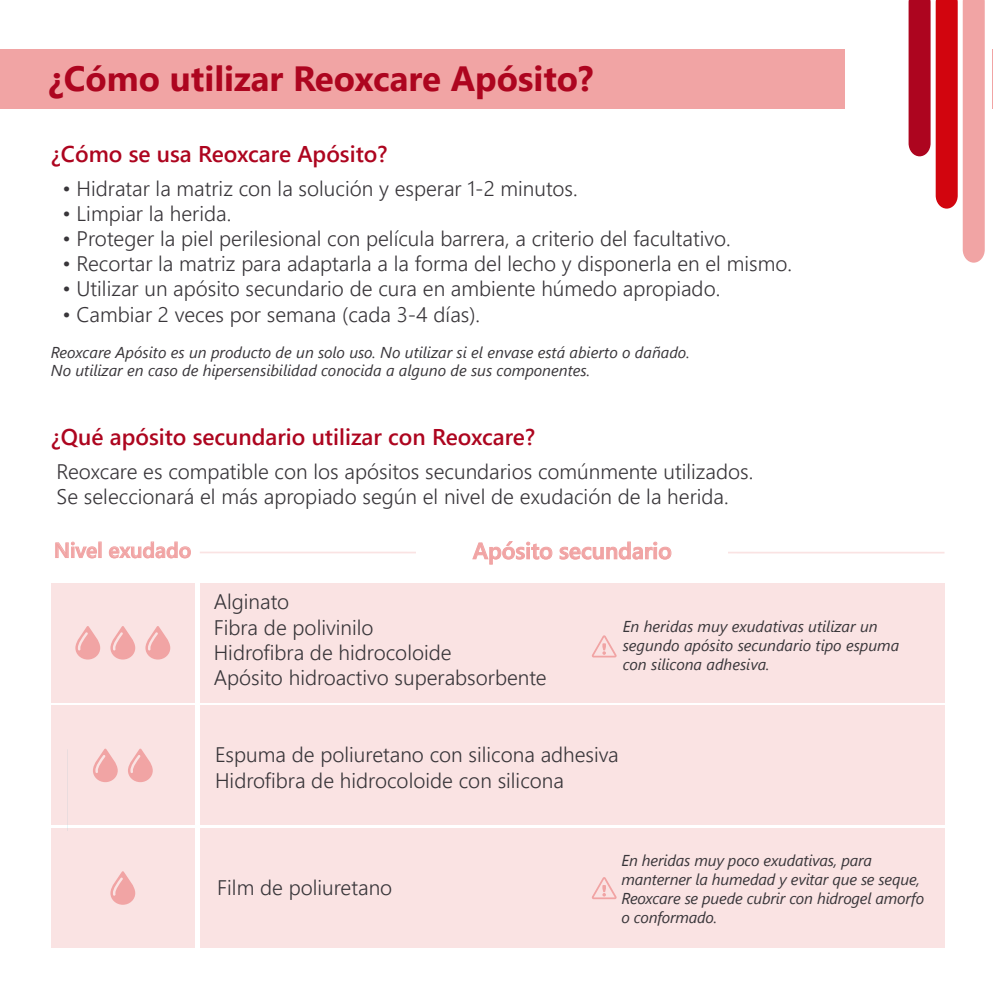
<style>
.page{position:relative;width:993px;height:993px;background:#fff}
.page>*{position:absolute;margin:0;border:0;box-sizing:border-box;transform-origin:0 0}
.t1{font:700 35px "Segoe UI";color:#ad051f}
.t2{font:600 22.75px "Segoe UI";color:#ad051f}
.t3{font:600 22.75px "Segoe UI";color:#f1a4a4}
.t4{font:300 21px/25.2px "Segoe UI";color:#39363a}
.t5{font:600 21px "Segoe UI";color:#f1a4a4}
.t6{font:italic 15.75px/18.9px "Segoe UI";color:#39363a}
</style>
<div class="page">
<svg style="left:908px;top:0;width:76px;height:262px"></svg>
<div style="left:0;top:50px;width:843px;height:59px;background:#f1a4a4"></div>
<hr style="left:200px;top:551px;width:744px;height:2px;background:#f1a4a4">
<div style="left:416px;top:533px;width:311px;height:36px;background:#fff"></div>
<div style="left:51px;top:828px;width:144px;height:119px;background:#fae3e3"></div>
<div style="left:200px;top:828px;width:744px;height:119px;background:#fae3e3"></div>
<div style="left:51px;top:705px;width:144px;height:119px;background:#fae3e3"></div>
<div style="left:200px;top:705px;width:744px;height:119px;background:#fae3e3"></div>
<div style="left:51px;top:583px;width:144px;height:119px;background:#fae3e3"></div>
<div style="left:200px;top:583px;width:744px;height:119px;background:#fae3e3"></div>
<svg style="left:110px;top:871px;width:25px;height:33px"></svg>
<svg style="left:93px;top:748px;width:25px;height:33px"></svg>
<svg style="left:128px;top:748px;width:25px;height:33px"></svg>
<svg style="left:75px;top:626px;width:25px;height:33px"></svg>
<svg style="left:145px;top:626px;width:25px;height:33px"></svg>
<svg style="left:110px;top:626px;width:25px;height:33px"></svg>
<svg style="left:592px;top:877px;width:24px;height:21px"></svg>
<svg style="left:592px;top:635px;width:24px;height:22px"></svg>
<svg style="left:472px;top:541px;width:80px;height:23px"></svg>
<svg style="left:559px;top:541px;width:112px;height:18px"></svg>
<svg style="left:55px;top:541px;width:42px;height:17px"></svg>
<div style="left:98px;top:541px;width:3px;height:16px;border:1px solid #f1a4a4"></div>
<svg style="left:109px;top:541px;width:82px;height:17px"></svg>
<h1 class="t1" style="left:49px;top:45px;width:546px">¿Cómo utilizar Reoxcare Apósito?</h1>
<p class="t2" style="left:51px;top:132px;width:338px">¿Cómo se usa Reoxcare Apósito?</p>
<p class="t4" style="left:62px;top:173px;width:516px">• Hidratar la matriz con la solución y esperar 1-2 minutos.</p>
<p class="t4" style="left:62px;top:198px;width:170px">• Limpiar la herida.</p>
<p class="t4" style="left:62px;top:224px;width:669px">• Proteger la piel perilesional con película barrera, a criterio del facultativo.</p>
<p class="t4" style="left:62px;top:249px;width:730px">• Recortar la matriz para adaptarla a la forma del lecho y disponerla en el mismo.</p>
<p class="t4" style="left:62px;top:274px;width:659px">• Utilizar un apósito secundario de cura en ambiente húmedo apropiado.</p>
<p class="t4" style="left:62px;top:299px;width:419px">• Cambiar 2 veces por semana (cada 3-4 días).</p>
<p class="t6" style="left:51px;top:341px;width:640px;line-height:17.5px">Reoxcare Apósito es un producto de un solo uso. No utilizar si el envase está abierto o dañado.<br>No utilizar en caso de hipersensibilidad conocida a alguno de sus componentes.</p>
<p class="t2" style="left:51px;top:415px;width:485px">¿Qué apósito secundario utilizar con Reoxcare?</p>
<p class="t4" style="left:57px;top:456px;width:698px">Reoxcare es compatible con los apósitos secundarios comúnmente utilizados.<br>Se seleccionará el más apropiado según el nivel de exudación de la herida.</p>
<p class="t5" style="left:54px;top:530px;width:139px">Nivel exudado</p>
<p class="t3" style="left:472px;top:529px;width:200px">Apósito secundario</p>
<p class="t4" style="left:214px;top:587px;width:334px">Alginato<br>Fibra de polivinilo<br>Hidrofibra de hidrocoloide<br>Apósito hidroactivo superabsorbente</p>
<p class="t6" style="left:622px;top:614px;width:278px">En heridas muy exudativas utilizar un segundo apósito secundario tipo espuma con silicona adhesiva.</p>
<p class="t4" style="left:215px;top:740px;width:405px">Espuma de poliuretano con silicona adhesiva<br>Hidrofibra de hidrocoloide con silicona</p>
<p class="t4" style="left:217px;top:872px;width:176px">Film de poliuretano</p>
<p class="t6" style="left:621px;top:848px;width:304px">En heridas muy poco exudativas, para manterner la humedad y evitar que se seque, Reoxcare se puede cubrir con hidrogel amorfo o conformado.</p>
</div>
